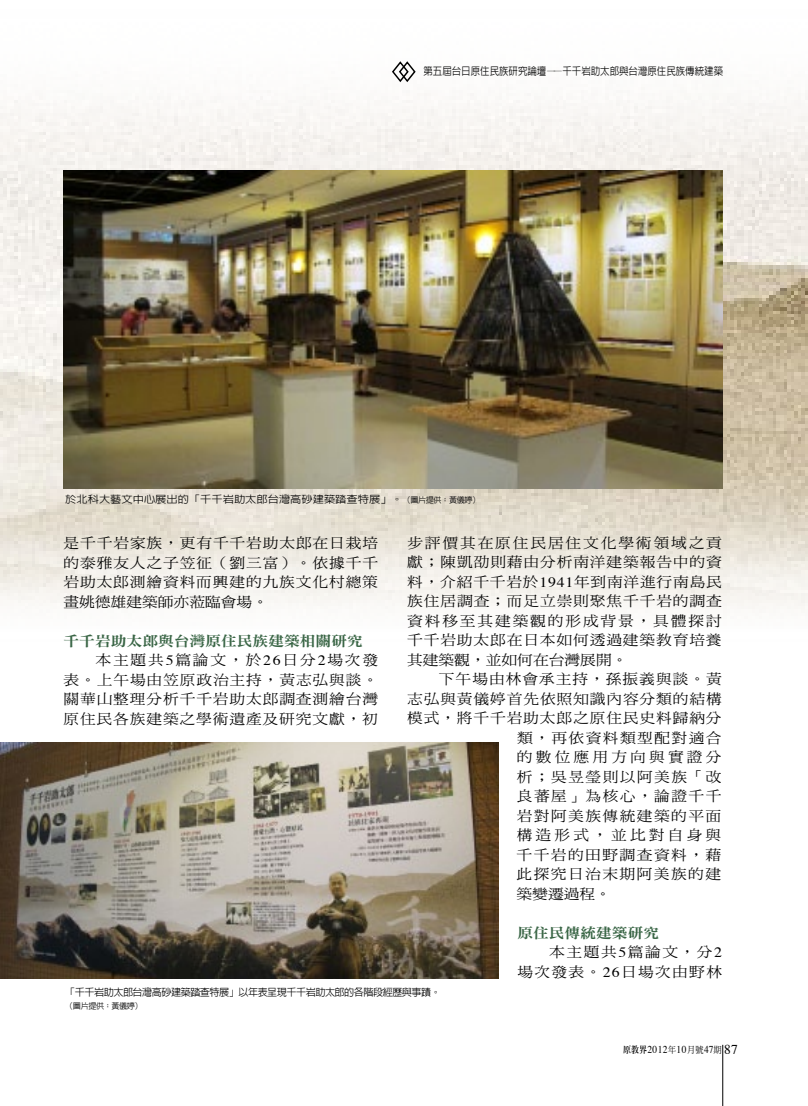
<style>
.page{position:relative;width:808px;height:1106px;background:#fff}
.page>*{position:absolute;margin:0;border:0;box-sizing:border-box;transform-origin:0 0}
.t1{font:14.1px/19.5px "DF Ming Std W5";letter-spacing:.055em;color:#000;text-align:justify;scale:1.11 1}
.t2{font:14.1px "DF Ming Std W5";letter-spacing:.09em;color:#000;scale:1.11 1}
.t3{font:14.1px "DF Ming Std W5";letter-spacing:.115em;color:#000;scale:1.11 1}
.t4{font:14.1px "DF Ming Std W9";color:#396545;scale:1.11 1}
.t5{font:14.1px "DF Ming Std W5";letter-spacing:.2em;color:#000;scale:1.11 1}
.t6{font:14.1px "DF Ming Std W5";color:#000;scale:1.11 1}
.t7{font:14.1px "DF Ming Std W5";letter-spacing:.085em;color:#000;scale:1.11 1}
.t8{font:500 10.5px "AR Hei B5";color:#000;scale:.9 1}
.t9{font:10.5px "Times";letter-spacing:.05em;color:#000;scale:.9 1}
.t10{font:500 10.2px "AR Hei B5";color:#000;scale:1.11 1}
.t11{font:500 10.2px "AR Hei B5";letter-spacing:-.05em;color:#000}
.t12{font:500 8.1px "AR Hei B5";letter-spacing:-.05em;color:#000}
.s1{font-size:8.1px}
.s2{font-family:"Times"}
.s3{font-family:"AR Ming B5";font-weight:800;font-size:9px}
.s4{font-family:"DF Ming Std W5";font-size:9px}
.s5{font-size:13.5px}
</style>
<div class="page">
<img style="left:0;top:93px;width:808px;height:516px">
<hr style="left:722px;top:1044px;width:1px;height:62px;background:#000">
<svg style="left:392px;top:61px;width:24px;height:22px"></svg>
<img style="left:64px;top:170px;width:659px;height:318px">
<img style="left:0;top:742px;width:499px;height:236px">
<p class="t8" style="left:423px;top:66px;width:334px">第五屆台日原住民族研究論壇——千千岩助太郎與台灣原住民族傳統建築</p>
<p class="t10" style="left:65px;top:494px;width:375px">於北科大藝文中心展出的「千千岩助太郎台灣高砂建築踏查特展」。<span class="s1">（圖片提供：黃儀婷）</span></p>
<p class="t1" style="left:63px;top:533px;width:285px">是千千岩家族，更有千千岩助太郎在日栽培的泰雅友人之子笠征（劉三富）。依據千千岩助太郎測繪資料而興建的九族文化村總策畫姚德雄建築師亦蒞臨會場。</p>
<p class="t4" style="left:64px;top:633px;width:271px">千千岩助太郎與台灣原住民族建築相關研究</p>
<p class="t3" style="left:95px;top:652px;width:256px">本主題共<span class="s2">5</span>篇論文，於<span class="s2">26</span>日分<span class="s2">2</span>場次發</p>
<p class="t1" style="left:64px;top:670px;width:285px">表。上午場由笠原政治主持，黃志弘與談。</p>
<p class="t1" style="left:63px;top:689px;width:285px">關華山整理分析千千岩助太郎調查測繪台灣</p>
<p class="t1" style="left:63px;top:709px;width:285px">原住民各族建築之學術遺產及研究文獻，初</p>
<p class="t3" style="left:407px;top:535px;width:285px">步評價其在原住民居住文化學術領域之貢</p>
<p class="t1" style="left:407px;top:552px;width:285px">獻；陳凱劭則藉由分析南洋建築報告中的資</p>
<p class="t1" style="left:407px;top:571px;width:285px">料，介紹千千岩於<span class="s2">1941</span>年到南洋進行南島民</p>
<p class="t1" style="left:407px;top:591px;width:285px">族住居調查；而足立崇則聚焦千千岩的調查</p>
<p class="t3" style="left:407px;top:613px;width:285px">資料移至其建築觀的形成背景，具體探討</p>
<p class="t1" style="left:407px;top:630px;width:285px">千千岩助太郎在日本如何透過建築教育培養</p>
<p class="t6" style="left:407px;top:652px;width:200px">其建築觀，並如何在台灣展開。</p>
<p class="t1" style="left:439px;top:669px;width:256px">下午場由林會承主持，孫振義與談。黃</p>
<p class="t1" style="left:407px;top:688px;width:285px">志弘與黃儀婷首先依照知識內容分類的結構</p>
<p class="t1" style="left:407px;top:708px;width:285px">模式，將千千岩助太郎之原住民史料歸納分</p>
<p class="t2" style="left:517px;top:730px;width:186px">類，再依資料類型配對適合</p>
<p class="t5" style="left:517px;top:749px;width:186px">的數位應用方向與實證分</p>
<p class="t2" style="left:517px;top:769px;width:186px">析；吳昱瑩則以阿美族「改</p>
<p class="t2" style="left:517px;top:788px;width:186px">良蕃屋」為核心，論證千千</p>
<p class="t2" style="left:517px;top:808px;width:186px">岩對阿美族傳統建築的平面</p>
<p class="t5" style="left:517px;top:827px;width:186px">構造形式，並比對自身與</p>
<p class="t2" style="left:517px;top:847px;width:186px">千千岩的田野調查資料，藉</p>
<p class="t2" style="left:517px;top:866px;width:186px">此探究日治末期阿美族的建</p>
<p class="t1" style="left:516px;top:883px;width:87px">築變遷過程。</p>
<p class="t4" style="left:517px;top:925px;width:129px">原住民傳統建築研究</p>
<p class="t1" style="left:549px;top:942px;width:157px">本主題共<span class="s2">5</span>篇論文，分<span class="s2">2</span></p>
<p class="t7" style="left:517px;top:964px;width:186px">場次發表。<span class="s2">26</span>日場次由野林</p>
<p class="t11" style="left:65px;top:987px;width:377px">「千千岩助太郎台灣高砂建築踏查特展」以年表呈現千千岩助太郎的各階段經歷與事蹟。</p>
<p class="t12" style="left:65px;top:1002px;width:79px">（圖片提供：黃儀婷）</p>
<p class="t9" style="left:623px;top:1042px;width:129px"><span class="s3">原教界</span>2012<span class="s4">年</span>10<span class="s4">月號</span>47<span class="s4">期</span> <span class="s5">87</span></p>
</div>
